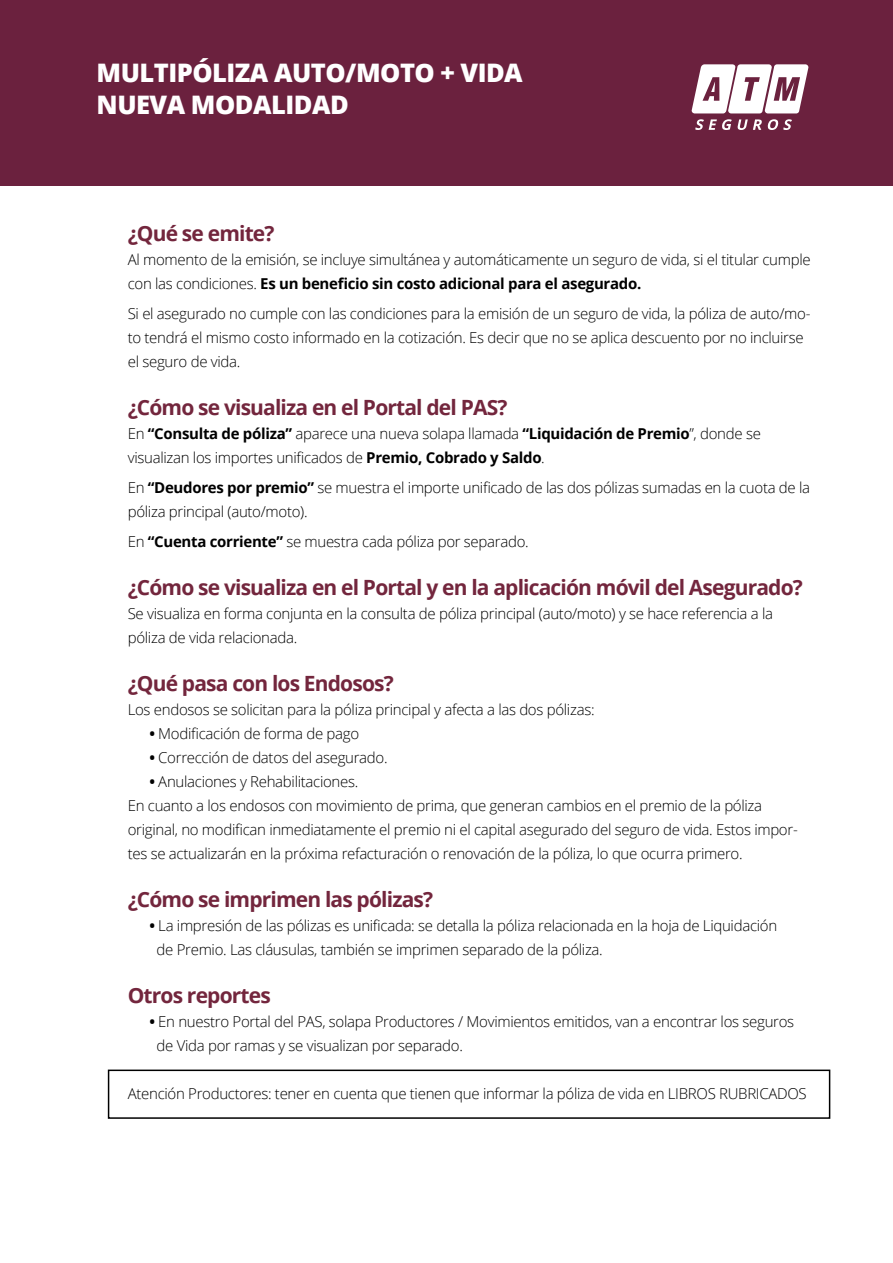
<style>
.page{position:relative;width:893px;height:1263px;background:#fff}
.page>*{position:absolute;margin:0;border:0;box-sizing:border-box;transform-origin:0 0}
.t1{font:800 25.5px/31.5px "Open Sans";letter-spacing:-.02em;color:#fff}
.t2{font:700 21px "Open Sans";letter-spacing:-.04em;color:#73263d}
.t3{font:300 15px/24px "Open Sans";letter-spacing:-.02em;color:#000}
.s1{font-weight:700}
</style>
<div class="page">
<div style="left:108px;top:1069px;width:722px;height:50px;border:2px solid #000"></div>
<div style="left:0;top:0;width:893px;height:185px;background:#6b213e"></div>
<svg style="left:691px;top:64px;width:117px;height:49px"></svg>
<svg style="left:695px;top:119px;width:67px;height:11px"></svg>
<svg style="left:768px;top:119px;width:24px;height:11px"></svg>
<h1 class="t1" style="left:97px;top:56px;width:428px">MULTIPÓLIZA AUTO/MOTO + VIDA<br>NUEVA MODALIDAD</h1>
<h2 class="t2" style="left:128px;top:219px;width:148px">¿Qué se emite?</h2>
<p class="t3" style="left:128px;top:247px;width:684px">Al momento de la emisión, se incluye simultánea y automáticamente un seguro de vida, si el titular cumple con las condiciones. <span class="s1">Es un beneficio sin costo adicional para el asegurado.</span></p>
<p class="t3" style="left:128px;top:301px;width:684px">Si el asegurado no cumple con las condiciones para la emisión de un seguro de vida, la póliza de auto/mo&shy;to tendrá el mismo costo informado en la cotización. Es decir que no se aplica descuento por no incluirse el seguro de vida.</p>
<h2 class="t2" style="left:128px;top:393px;width:381px">¿Cómo se visualiza en el Portal del PAS?</h2>
<p class="t3" style="left:128px;top:421px;width:635px">En <span class="s1">“Consulta de póliza”</span> aparece una nueva solapa llamada <span class="s1">“Liquidación de Premio</span>”, donde se visualizan los importes unificados de <span class="s1">Premio, Cobrado y Saldo</span>.</p>
<p class="t3" style="left:128px;top:475px;width:684px">En <span class="s1">“Deudores por premio”</span> se muestra el importe unificado de las dos pólizas sumadas en la cuota de la póliza principal (auto/moto).</p>
<p class="t3" style="left:128px;top:529px;width:402px">En <span class="s1">“Cuenta corriente”</span> se muestra cada póliza por separado.</p>
<h2 class="t2" style="left:128px;top:573px;width:677px">¿Cómo se visualiza en el Portal y en la aplicación móvil del Asegurado?</h2>
<p class="t3" style="left:128px;top:601px;width:647px">Se visualiza en forma conjunta en la consulta de póliza principal (auto/moto) y se hace referencia a la póliza de vida relacionada.</p>
<h2 class="t2" style="left:128px;top:669px;width:268px">¿Qué pasa con los Endosos?</h2>
<p class="t3" style="left:128px;top:697px;width:468px">Los endosos se solicitan para la póliza principal y afecta a las dos pólizas:</p>
<p class="t3" style="left:149px;top:721px;width:211px"><span class="s1">•</span> Modificación de forma de pago</p>
<p class="t3" style="left:149px;top:745px;width:240px"><span class="s1">•</span> Corrección de datos del asegurado.</p>
<p class="t3" style="left:128px;top:769px;width:672px;text-indent:22px"><span class="s1">•</span> Anulaciones y Rehabilitaciones.<br>En cuanto a los endosos con movimiento de prima, que generan cambios en el premio de la póliza original, no modifican inmediatamente el premio ni el capital asegurado del seguro de vida. Estos impor&shy;tes se actualizarán en la próxima refacturación o renovación de la póliza, lo que ocurra primero.</p>
<h2 class="t2" style="left:128px;top:885px;width:307px">¿Cómo se imprimen las pólizas?</h2>
<p class="t3" style="left:157px;top:913px;width:622px;text-indent:-7px"><span class="s1">•</span> La impresión de las pólizas es unificada: se detalla la póliza relacionada en la hoja de Liquidación de Premio. Las cláusulas, también se imprimen separado de la póliza.</p>
<h2 class="t2" style="left:128px;top:981px;width:145px">Otros reportes</h2>
<p class="t3" style="left:157px;top:1009px;width:639px;text-indent:-7px"><span class="s1">•</span> En nuestro Portal del PAS, solapa Productores / Movimientos emitidos, van a encontrar los seguros de Vida por ramas y se visualizan por separado.</p>
<p class="t3" style="left:128px;top:1081px;width:680px">Atención Productores: tener en cuenta que tienen que informar la póliza de vida en LIBROS RUBRICADOS</p>
</div>
